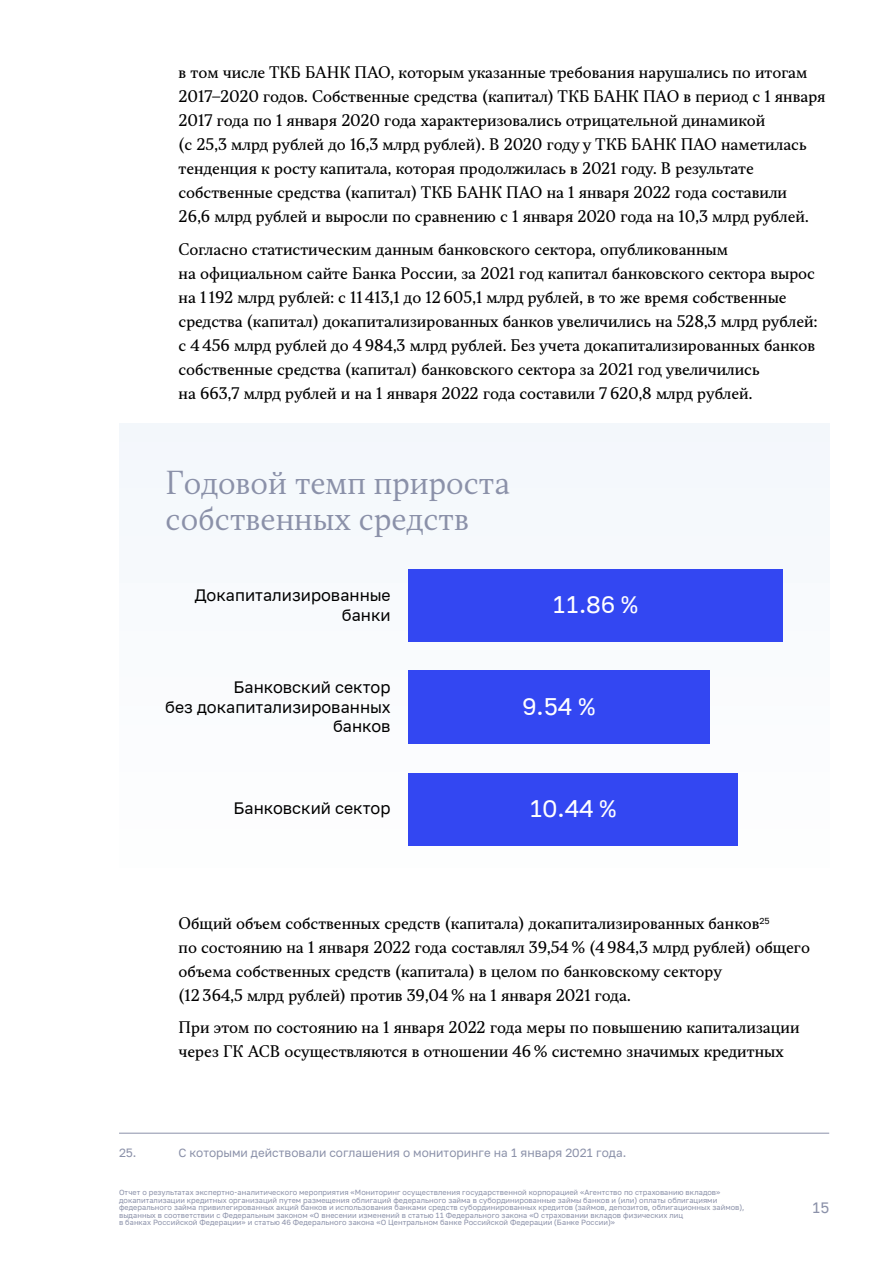
<style>
.page{position:relative;width:893px;height:1263px;background:#fff}
.page>*{position:absolute;margin:0;border:0;box-sizing:border-box;transform-origin:0 0}
.t1{font:300 30px/36px "TT Jenevers";color:#8b91a9}
.t2{font:24px "PT Russia Text";color:#fff}
.t3{font:16.5px/19.8px "PT Russia Text";color:#000;text-align:right}
.Текст___Абзац{font:15px/24px "TT Jenevers";color:#000}
.t4{font:15px "PT Russia Text";color:#8b91a9}
.Cноска{font:12px "PT Russia Text";color:#8b91a9}
.t5{font:7.5px/7.5px "PT Russia Text";letter-spacing:.005em;color:#8b91a9}
</style>
<div class="page">
<div style="left:119px;top:423px;width:710px;height:468px;background:#f9fbfd"></div>
<div style="left:408px;top:773px;width:329px;height:73px;background:#3347f2"></div>
<div style="left:408px;top:670px;width:301px;height:74px;background:#3347f2"></div>
<div style="left:408px;top:569px;width:374px;height:73px;background:#3347f2"></div>
<hr style="left:119px;top:1133px;width:710px;height:1px;background:#8b91a9">
<p class="Текст___Абзац" style="left:179px;top:61px;width:648px">в том числе ТКБ БАНК ПАО, которым указанные требования нарушались по итогам 2017–2020 годов. Собственные средства (капитал) ТКБ БАНК ПАО в период с 1 января 2017 года по 1 января 2020 года характеризовались отрицательной динамикой<br>(с 25,3 млрд рублей до 16,3 млрд рублей). В 2020 году у ТКБ БАНК ПАО наметилась тенденция к росту капитала, которая продолжилась в 2021 году. В результате собственные средства (капитал) ТКБ БАНК ПАО на 1 января 2022 года составили<br>26,6 млрд рублей и выросли по сравнению с 1 января 2020 года на 10,3 млрд рублей.</p>
<p class="Текст___Абзац" style="left:179px;top:237px;width:640px">Согласно статистическим данным банковского сектора, опубликованным<br>на официальном сайте Банка России, за 2021 год капитал банковского сектора вырос на 1 192 млрд рублей: с 11 413,1 до 12 605,1 млрд рублей, в то же время собственные средства (капитал) докапитализированных банков увеличились на 528,3 млрд рублей: с 4 456 млрд рублей до 4 984,3 млрд рублей. Без учета докапитализированных банков собственные средства (капитал) банковского сектора за 2021 год увеличились<br>на 663,7 млрд рублей и на 1 января 2022 года составили 7 620,8 млрд рублей.</p>
<p class="t1" style="left:166px;top:465px;width:346px">Годовой темп прироста собственных средств</p>
<p class="t3" style="left:195px;top:585px;width:197px">Докапитализированные банки</p>
<p class="t2" style="left:553px;top:591px;width:87px">11.86 %</p>
<p class="t3" style="left:165px;top:677px;width:227px">Банковский сектор<br>без докапитализированных банков</p>
<p class="t2" style="left:522px;top:693px;width:74px">9.54 %</p>
<p class="t3" style="left:233px;top:799px;width:159px">Банковский сектор</p>
<p class="t2" style="left:529px;top:795px;width:88px">10.44 %</p>
<p class="Текст___Абзац" style="left:179px;top:911px;width:633px">Общий объем собственных средств (капитала) докапитализированных банков<sup>25<br></sup>по состоянию на 1 января 2022 года составлял 39,54 % (4 984,3 млрд рублей) общего объема собственных средств (капитала) в целом по банковскому сектору<br>(12 364,5 млрд рублей) против 39,04 % на 1 января 2021 года.</p>
<p class="Текст___Абзац" style="left:179px;top:1016px;width:622px">При этом по состоянию на 1 января 2022 года меры по повышению капитализации через ГК АСВ осуществляются в отношении 46 % системно значимых кредитных</p>
<p class="Cноска" style="left:119px;top:1145px;width:19px">25.</p>
<p class="Cноска" style="left:179px;top:1145px;width:449px">С которыми действовали соглашения о мониторинге на 1 января 2021 года.</p>
<p class="t5" style="left:119px;top:1189px;width:627px">Отчет о результатах экспертно-аналитического мероприятия «Мониторинг осуществления государственной корпорацией «Агентство по страхованию вкладов» докапитализации кредитных организаций путем размещения облигаций федерального займа в субординированные займы банков и (или) оплаты облигациями федерального займа привилегированных акций банков и использования банками средств субординированных кредитов (займов, депозитов, облигационных займов), выданных в соответствии с Федеральным законом «О внесении изменений в статью 11 Федерального закона «О страховании вкладов физических лиц<br>в банках Российской Федерации» и статью 46 Федерального закона «О Центральном банке Российской Федерации (Банке России)»</p>
<p class="t4" style="left:812px;top:1199px;width:19px">15</p>
</div>
